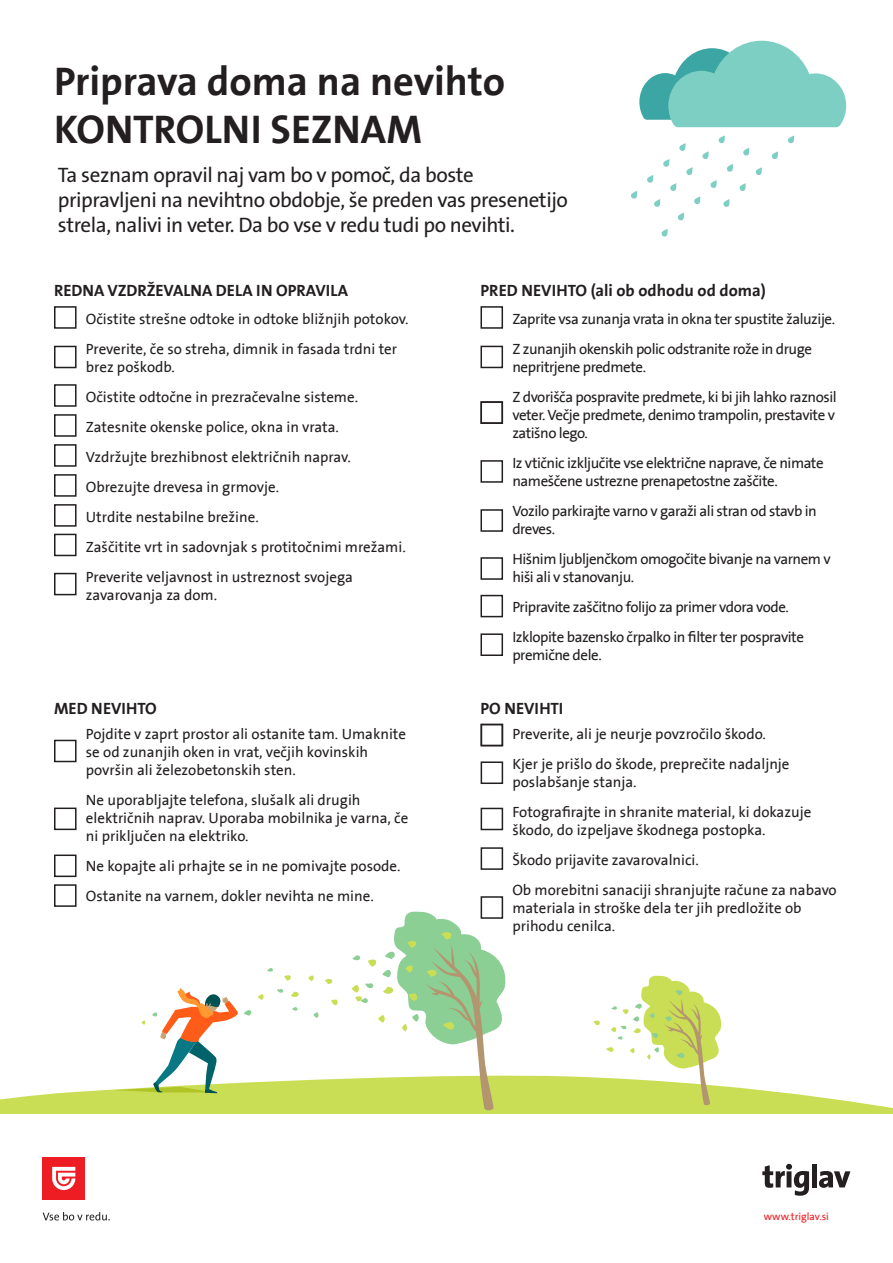
<style>
.page{position:relative;width:893px;height:1263px;background:#fff}
.page>*{position:absolute;margin:0;border:0;box-sizing:border-box;transform-origin:0 0}
.t1{font:700 40.5px "Triglav The Sans";color:#231f20}
.t2{font:500 21px/25.2px "Triglav The Sans";letter-spacing:-.02em;color:#231f20}
.t3{font:700 16.5px "Triglav The Sans";color:#231f20}
.t4{font:15px/18px "Triglav The Sans";color:#231f20}
.t5{font:15px/18px "Triglav The Sans";letter-spacing:-.03em;color:#231f20}
.t6{font:10.5px "Triglav The Sans";color:#ee1d23}
</style>
<div class="page">
<svg style="left:0;top:1075px;width:893px;height:39px;fill:#c9de54"></svg>
<svg style="left:331px;top:999px;width:7px;height:6px"></svg>
<svg style="left:308px;top:975px;width:6px;height:6px"></svg>
<svg style="left:284px;top:975px;width:7px;height:6px"></svg>
<svg style="left:258px;top:994px;width:6px;height:6px"></svg>
<svg style="left:291px;top:992px;width:8px;height:5px"></svg>
<svg style="left:351px;top:911px;width:155px;height:201px"></svg>
<svg style="left:313px;top:1012px;width:6px;height:6px"></svg>
<svg style="left:114px;top:988px;width:137px;height:105px"></svg>
<svg style="left:277px;top:989px;width:6px;height:4px"></svg>
<svg style="left:292px;top:1007px;width:5px;height:4px"></svg>
<svg style="left:267px;top:968px;width:6px;height:4px"></svg>
<svg style="left:606px;top:976px;width:116px;height:130px"></svg>
<svg style="left:593px;top:1020px;width:7px;height:5px"></svg>
<svg style="left:325px;top:979px;width:7px;height:5px"></svg>
<svg style="left:639px;top:41px;width:207px;height:86px"></svg>
<svg style="left:723px;top:199px;width:7px;height:8px"></svg>
<svg style="left:739px;top:183px;width:7px;height:8px"></svg>
<svg style="left:755px;top:167px;width:7px;height:8px"></svg>
<svg style="left:771px;top:151px;width:7px;height:9px"></svg>
<svg style="left:788px;top:136px;width:6px;height:8px"></svg>
<svg style="left:661px;top:229px;width:7px;height:8px"></svg>
<svg style="left:677px;top:213px;width:7px;height:8px"></svg>
<svg style="left:694px;top:196px;width:6px;height:9px"></svg>
<svg style="left:710px;top:180px;width:7px;height:8px"></svg>
<svg style="left:727px;top:164px;width:6px;height:8px"></svg>
<svg style="left:743px;top:148px;width:6px;height:8px"></svg>
<svg style="left:654px;top:199px;width:6px;height:8px"></svg>
<svg style="left:670px;top:183px;width:7px;height:8px"></svg>
<svg style="left:686px;top:167px;width:7px;height:8px"></svg>
<svg style="left:702px;top:151px;width:7px;height:8px"></svg>
<svg style="left:718px;top:135px;width:7px;height:9px"></svg>
<svg style="left:631px;top:191px;width:6px;height:8px"></svg>
<svg style="left:647px;top:175px;width:6px;height:8px"></svg>
<svg style="left:663px;top:159px;width:6px;height:8px"></svg>
<svg style="left:679px;top:143px;width:7px;height:8px"></svg>
<svg style="left:43px;top:1212px;width:67px;height:8px"></svg>
<div style="left:43px;top:1157px;width:42px;height:43px;background:#ee1d23"></div>
<svg style="left:52px;top:1167px;width:23px;height:23px"></svg>
<svg style="left:762px;top:1164px;width:47px;height:32px"></svg>
<div style="left:812px;top:1164px;width:5px;height:23px;background:#231f20"></div>
<svg style="left:819px;top:1171px;width:31px;height:17px"></svg>
<div style="left:54px;top:306px;width:23px;height:23px;border:2px solid #231f20"></div>
<div style="left:480px;top:306px;width:23px;height:23px;border:2px solid #231f20"></div>
<div style="left:480px;top:346px;width:23px;height:22px;border:2px solid #231f20"></div>
<div style="left:480px;top:401px;width:23px;height:23px;border:2px solid #231f20"></div>
<div style="left:480px;top:460px;width:23px;height:23px;border:2px solid #231f20"></div>
<div style="left:480px;top:509px;width:23px;height:23px;border:2px solid #231f20"></div>
<div style="left:480px;top:557px;width:23px;height:23px;border:2px solid #231f20"></div>
<div style="left:480px;top:595px;width:23px;height:22px;border:2px solid #231f20"></div>
<div style="left:480px;top:633px;width:23px;height:23px;border:2px solid #231f20"></div>
<div style="left:54px;top:346px;width:23px;height:22px;border:2px solid #231f20"></div>
<div style="left:54px;top:384px;width:23px;height:23px;border:2px solid #231f20"></div>
<div style="left:54px;top:414px;width:23px;height:23px;border:2px solid #231f20"></div>
<div style="left:54px;top:444px;width:23px;height:23px;border:2px solid #231f20"></div>
<div style="left:54px;top:474px;width:23px;height:23px;border:2px solid #231f20"></div>
<div style="left:54px;top:504px;width:23px;height:23px;border:2px solid #231f20"></div>
<div style="left:54px;top:534px;width:23px;height:22px;border:2px solid #231f20"></div>
<div style="left:54px;top:573px;width:23px;height:22px;border:2px solid #231f20"></div>
<div style="left:54px;top:740px;width:23px;height:22px;border:2px solid #231f20"></div>
<div style="left:481px;top:724px;width:22px;height:22px;border:2px solid #231f20"></div>
<div style="left:481px;top:761px;width:22px;height:23px;border:2px solid #231f20"></div>
<div style="left:481px;top:808px;width:22px;height:22px;border:2px solid #231f20"></div>
<div style="left:481px;top:847px;width:22px;height:23px;border:2px solid #231f20"></div>
<div style="left:481px;top:896px;width:22px;height:23px;border:2px solid #231f20"></div>
<div style="left:54px;top:807px;width:23px;height:23px;border:2px solid #231f20"></div>
<div style="left:54px;top:854px;width:23px;height:23px;border:2px solid #231f20"></div>
<div style="left:54px;top:884px;width:23px;height:23px;border:2px solid #231f20"></div>
<p class="t1" style="left:54px;top:58px;width:453px">Priprava doma na nevihto</p>
<p class="t1" style="left:54px;top:107px;width:370px">KONTROLNI SEZNAM</p>
<p class="t2" style="left:58px;top:163px;width:511px">Ta seznam opravil naj vam bo v pomoč, da boste pripravljeni na nevihtno obdobje, še preden vas presenetijo strela, nalivi in veter. Da bo vse v redu tudi po nevihti.</p>
<p class="t3" style="left:54px;top:281px;width:296px">REDNA VZDRŽEVALNA DELA IN OPRAVILA</p>
<p class="t4" style="left:86px;top:310px;width:324px">Očistite strešne odtoke in odtoke bližnjih potokov.</p>
<p class="t4" style="left:86px;top:340px;width:313px">Preverite, če so streha, dimnik in fasada trdni ter brez poškodb.</p>
<p class="t4" style="left:86px;top:388px;width:274px">Očistite odtočne in prezračevalne sisteme.</p>
<p class="t4" style="left:86px;top:418px;width:255px">Zatesnite okenske police, okna in vrata.</p>
<p class="t4" style="left:86px;top:448px;width:266px">Vzdržujte brezhibnost električnih naprav.</p>
<p class="t4" style="left:86px;top:478px;width:195px">Obrezujte drevesa in grmovje.</p>
<p class="t4" style="left:86px;top:508px;width:174px">Utrdite nestabilne brežine.</p>
<p class="t4" style="left:86px;top:538px;width:321px">Zaščitite vrt in sadovnjak s protitočnimi mrežami.</p>
<p class="t4" style="left:86px;top:568px;width:269px">Preverite veljavnost in ustreznost svojega zavarovanja za dom.</p>
<p class="t3" style="left:480px;top:281px;width:287px">PRED NEVIHTO (ali ob odhodu od doma)</p>
<p class="t5" style="left:512px;top:310px;width:324px">Zaprite vsa zunanja vrata in okna ter spustite žaluzije.</p>
<p class="t5" style="left:512px;top:340px;width:301px">Z zunanjih okenskih polic odstranite rože in druge nepritrjene predmete.</p>
<p class="t4" style="left:512px;top:388px;width:326px;text-align:justify">Z dvorišča pospravite predmete, ki bi jih lahko raznosil veter. Večje predmete, denimo trampolin, prestavite v zatišno lego.</p>
<p class="t5" style="left:512px;top:454px;width:313px">Iz vtičnic izključite vse električne naprave, če nimate nameščene ustrezne prenapetostne zaščite.</p>
<p class="t5" style="left:512px;top:502px;width:306px">Vozilo parkirajte varno v garaži ali stran od stavb in dreves.</p>
<p class="t5" style="left:512px;top:550px;width:320px">Hišnim ljubljenčkom omogočite bivanje na varnem v hiši ali v stanovanju.</p>
<p class="t5" style="left:512px;top:598px;width:278px">Pripravite zaščitno folijo za primer vdora vode.</p>
<p class="t5" style="left:512px;top:628px;width:293px">Izklopite bazensko črpalko in filter ter pospravite premične dele.</p>
<p class="t3" style="left:54px;top:699px;width:104px">MED NEVIHTO</p>
<p class="t3" style="left:480px;top:699px;width:84px">PO NEVIHTI</p>
<p class="t4" style="left:86px;top:725px;width:322px">Pojdite v zaprt prostor ali ostanite tam. Umaknite se od zunanjih oken in vrat, večjih kovinskih površin ali železobetonskih sten.</p>
<p class="t4" style="left:86px;top:791px;width:324px">Ne uporabljajte telefona, slušalk ali drugih električnih naprav. Uporaba mobilnika je varna, če ni priključen na elektriko.</p>
<p class="t4" style="left:86px;top:857px;width:316px">Ne kopajte ali prhajte se in ne pomivajte posode.</p>
<p class="t4" style="left:86px;top:887px;width:289px">Ostanite na varnem, dokler nevihta ne mine.</p>
<p class="t4" style="left:512px;top:725px;width:255px">Preverite, ali je neurje povzročilo škodo.</p>
<p class="t4" style="left:512px;top:755px;width:279px">Kjer je prišlo do škode, preprečite nadaljnje poslabšanje stanja.</p>
<p class="t4" style="left:512px;top:803px;width:300px">Fotografirajte in shranite material, ki dokazuje škodo, do izpeljave škodnega postopka.</p>
<p class="t4" style="left:512px;top:851px;width:188px">Škodo prijavite zavarovalnici.</p>
<p class="t4" style="left:512px;top:881px;width:326px">Ob morebitni sanaciji shranjujte račune za nabavo materiala in stroške dela ter jih predložite ob prihodu cenilca.</p>
<p class="t6" style="left:764px;top:1211px;width:67px">www.triglav.si</p>
</div>
